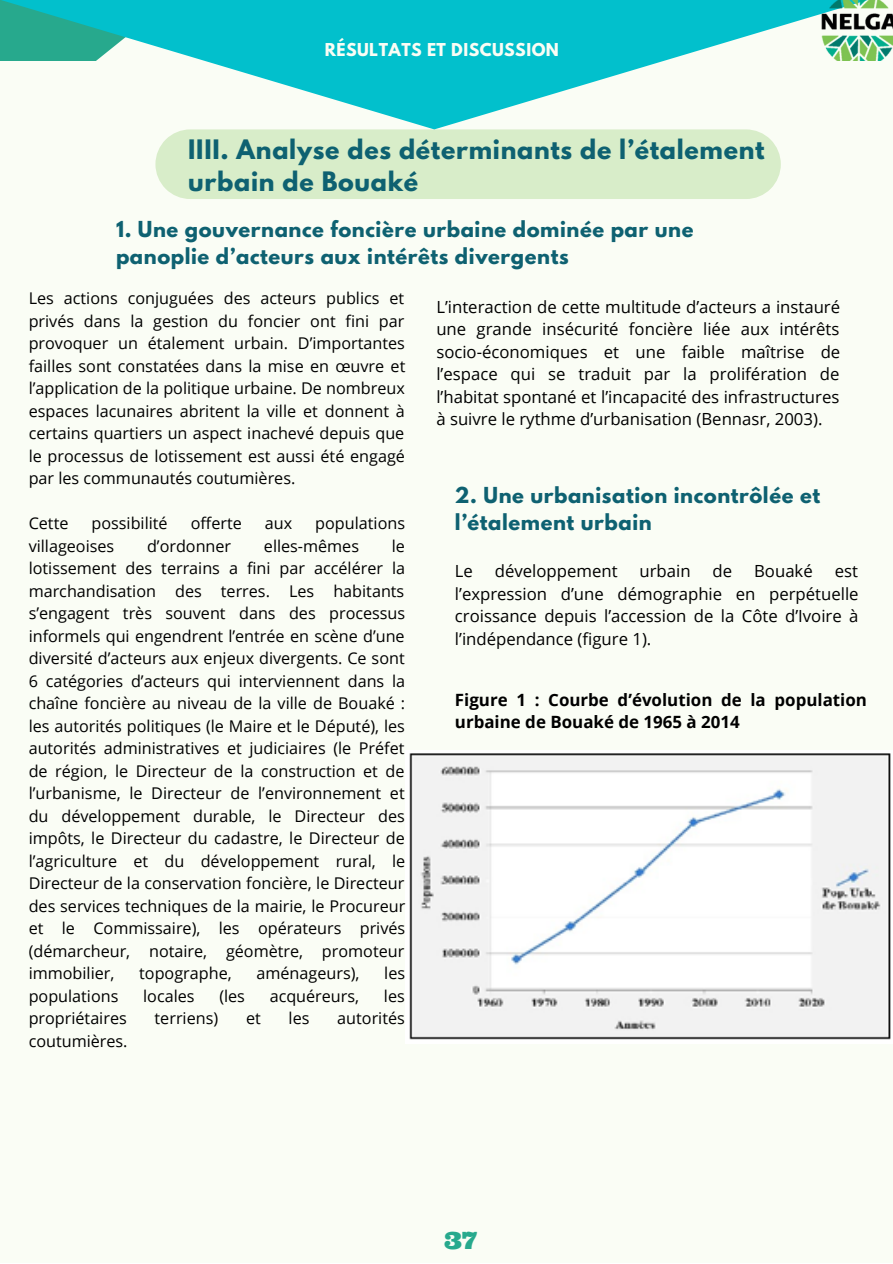
<style>
.page{position:relative;width:893px;height:1264px;background:#fff}
.page>*{position:absolute;margin:0;border:0;box-sizing:border-box;transform-origin:0 0}
.t1{font:23.85px "Ultra";color:#27a98d}
.t2{font:700 23.7px/32.8px "League Spartan";letter-spacing:.03em;color:#0e6171}
.t3{font:700 19.5px/27px "League Spartan";letter-spacing:.03em;color:#0e6171}
.t4{font:700 16.95px/22.5px "Open Sans";color:#000}
.t5{font:16.8px/22.5px "Open Sans";color:#000;text-align:justify}
.t6{font:16.2px/22.5px "Open Sans";color:#000;text-align:justify}
.t7{font:700 15.75px "League Spartan";letter-spacing:.03em;color:#fafdf5}
</style>
<div class="page">
<div style="left:0;top:0;width:892px;height:1262px;background:#fafdf5"></div>
<div style="left:155px;top:129px;width:625px;height:70px;background:#d8edc9"></div>
<svg style="left:0;top:0;width:821px;height:129px;fill:#02c0cc"></svg>
<img style="left:821px;top:0;width:71px;height:61px">
<img style="left:409px;top:753px;width:482px;height:287px">
<p class="t7" style="left:325px;top:42px;width:236px">RÉSULTATS ET DISCUSSION</p>
<p class="t2" style="left:188px;top:136px;width:577px">IIII. Analyse des déterminants de l’étalement urbain de Bouaké</p>
<p class="t3" style="left:116px;top:218px;width:579px">1. Une gouvernance foncière urbaine dominée par une panoplie d’acteurs aux intérêts divergents</p>
<p class="t6" style="left:29px;top:287px;width:378px">Les actions conjuguées des acteurs publics et privés dans la gestion du foncier ont fini par provoquer un étalement urbain. D’importantes failles sont constatées dans la mise en œuvre et l’application de la politique urbaine. De nombreux espaces lacunaires abritent la ville et donnent à certains quartiers un aspect inachevé depuis que le processus de lotissement est aussi été engagé par les communautés coutumières.</p>
<p class="t6" style="left:29px;top:512px;width:41px">Cette</p>
<p class="t6" style="left:91px;top:512px;width:78px">possibilité</p>
<p class="t6" style="left:191px;top:512px;width:53px">offerte</p>
<p class="t6" style="left:265px;top:512px;width:29px">aux</p>
<p class="t6" style="left:315px;top:512px;width:91px">populations</p>
<p class="t6" style="left:29px;top:534px;width:87px">villageoises</p>
<p class="t6" style="left:147px;top:534px;width:86px">d’ordonner</p>
<p class="t6" style="left:264px;top:534px;width:97px">elles-mêmes</p>
<p class="t6" style="left:29px;top:534px;width:378px;text-indent:363px">le lotissement des terrains a fini par accélérer la marchandisation des terres. Les habitants s’engagent très souvent dans des processus informels qui engendrent l’entrée en scène d’une diversité d’acteurs aux enjeux divergents. Ce sont 6 catégories d’acteurs qui interviennent dans la chaîne foncière au niveau de la ville de Bouaké : les autorités politiques (le Maire et le Député), les autorités administratives et judiciaires (le Préfet de région, le Directeur de la construction et de l’urbanisme, le Directeur de l’environnement et du développement durable, le Directeur des impôts, le Directeur du cadastre, le Directeur de l’agriculture et du développement rural, le Directeur de la conservation foncière, le Directeur des services techniques de la mairie, le Procureur et le Commissaire), les opérateurs privés (démarcheur, notaire, géomètre, promoteur immobilier,</p>
<p class="t6" style="left:139px;top:961px;width:94px">topographe,</p>
<p class="t6" style="left:256px;top:961px;width:104px">aménageurs),</p>
<p class="t6" style="left:384px;top:961px;width:22px">les</p>
<p class="t6" style="left:29px;top:984px;width:91px">populations</p>
<p class="t6" style="left:143px;top:984px;width:53px">locales</p>
<p class="t6" style="left:219px;top:984px;width:27px">(les</p>
<p class="t6" style="left:270px;top:984px;width:91px">acquéreurs,</p>
<p class="t6" style="left:384px;top:984px;width:22px">les</p>
<p class="t6" style="left:29px;top:1006px;width:100px">propriétaires</p>
<p class="t6" style="left:155px;top:1006px;width:65px">terriens)</p>
<p class="t6" style="left:246px;top:1006px;width:16px">et</p>
<p class="t6" style="left:288px;top:1006px;width:22px">les</p>
<p class="t6" style="left:337px;top:1006px;width:69px">autorités</p>
<p class="t6" style="left:29px;top:1029px;width:100px">coutumières.</p>
<p class="t5" style="left:436px;top:295px;width:405px">L’interaction de cette multitude d’acteurs a instauré une grande insécurité foncière liée aux intérêts socio-économiques et une faible maîtrise de l’espace qui se traduit par la prolifération de l’habitat spontané et l’incapacité des infrastructures à suivre le rythme d’urbanisation (Bennasr, 2003).</p>
<p class="t3" style="left:455px;top:484px;width:366px">2. Une urbanisation incontrôlée et l’étalement urbain</p>
<p class="t5" style="left:455px;top:559px;width:20px">Le</p>
<p class="t5" style="left:495px;top:559px;width:124px">développement</p>
<p class="t5" style="left:639px;top:559px;width:53px">urbain</p>
<p class="t5" style="left:712px;top:559px;width:21px">de</p>
<p class="t5" style="left:754px;top:559px;width:60px">Bouaké</p>
<p class="t5" style="left:455px;top:559px;width:405px;text-indent:380px">est l’expression d’une démographie en perpétuelle croissance depuis l’accession de la Côte d’Ivoire à l’indépendance (figure 1).</p>
<p class="t4" style="left:455px;top:688px;width:413px">Figure 1 : Courbe d’évolution de la population urbaine de Bouaké de 1965 à 2014</p>
<p class="t1" style="left:444px;top:1225px;width:34px">37</p>
</div>
